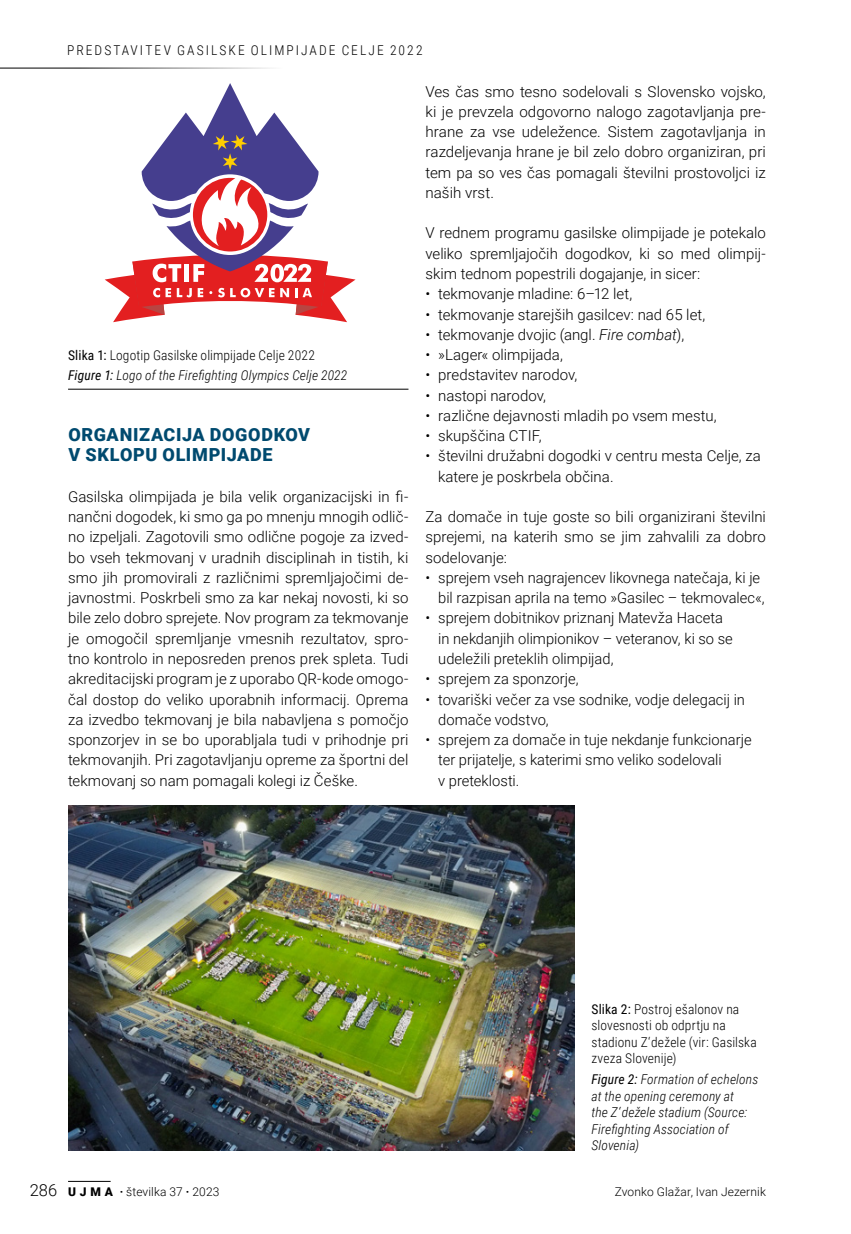
<style>
.page{position:relative;width:851px;height:1234px;background:#fff}
.page>*{position:absolute;margin:0;border:0;box-sizing:border-box;transform-origin:0 0}
._01_Naslov_Mo__12_bl{font:900 18px/20.2px "Roboto";letter-spacing:.035em;color:#004a6f}
._00_normal_10pt_SLO{font:300 15px/20.2px "Roboto";color:#000;text-align:justify}
._06_podpis_pod_sliko{font:italic 300 13.5px/16.5px "Roboto Condensed";letter-spacing:.01em;color:#000}
._06_podpis_pod_sliko-2{font:300 13.5px/16.5px "Roboto Condensed";letter-spacing:.01em;color:#000}
._06_podpis_pod_sliko-3{font:300 13.5px "Roboto Condensed";letter-spacing:.155em;color:#000}
.t1{font:300 12px "Roboto";letter-spacing:.01em;color:#000}
.s1{font-weight:400}
.s2{font-style:italic}
.s3{font-size:16.5px}
.s4{font-weight:900}
.s5{font-weight:700}
</style>
<div class="page">
<svg style="left:105px;top:83px;width:250px;height:239px"></svg>
<hr style="left:68px;top:389px;width:340px;height:1px;background:#000">
<img style="left:68px;top:805px;width:506px;height:344px">
<hr style="left:0;top:68px;width:285px;height:1px;background:#000">
<hr style="left:68px;top:1180px;width:43px;height:1px;background:#000">
<p class="_06_podpis_pod_sliko-3" style="left:67px;top:41px;width:357px">PREDSTAVITEV GASILSKE OLIMPIJADE CELJE 2022</p>
<p class="_06_podpis_pod_sliko-2" style="left:68px;top:346px;width:248px"><span class="s1">Slika 1:</span> Logotip Gasilske olimpijade Celje 2022</p>
<p class="_06_podpis_pod_sliko" style="left:68px;top:366px;width:280px"><span class="s1">Figure 1:</span> Logo of the Firefighting Olympics Celje 2022</p>
<p class="_01_Naslov_Mo__12_bl" style="left:68px;top:424px;width:243px">ORGANIZACIJA DOGODKOV<br>V SKLOPU OLIMPIJADE</p>
<p class="_00_normal_10pt_SLO" style="left:68px;top:486px;width:342px">Gasilska olimpijada je bila velik organizacijski in fi&shy;nančni dogodek, ki smo ga po mnenju mnogih odlič&shy;no izpeljali. Zagotovili smo odlične pogoje za izved&shy;bo vseh tekmovanj v uradnih disciplinah in tistih, ki smo jih promovirali z različnimi spremljajočimi de&shy;javnostmi. Poskrbeli smo za kar nekaj novosti, ki so bile zelo dobro sprejete. Nov program za tekmovanje je omogočil spremljanje vmesnih rezultatov, spro&shy;tno kontrolo in neposreden prenos prek spleta. Tudi akreditacijski program je z uporabo QR-kode omogo&shy;čal dostop do veliko uporabnih informacij. Oprema za izvedbo tekmovanj je bila nabavljena s pomočjo sponzorjev in se bo uporabljala tudi v prihodnje pri tekmovanjih. Pri zagotavljanju opreme za športni del tekmovanj so nam pomagali kolegi iz Češke.</p>
<p class="_00_normal_10pt_SLO" style="left:425px;top:81px;width:342px">Ves čas smo tesno sodelovali s Slovensko vojsko, ki je prevzela odgovorno nalogo zagotavljanja pre&shy;hrane za vse udeležence. Sistem zagotavljanja in razdeljevanja hrane je bil zelo dobro organiziran, pri tem pa so ves čas pomagali številni prostovoljci iz naših vrst.</p>
<p class="_00_normal_10pt_SLO" style="left:425px;top:222px;width:342px">V rednem programu gasilske olimpijade je potekalo veliko spremljajočih dogodkov, ki so med olimpij&shy;skim tednom popestrili dogajanje, in sicer:</p>
<p class="_00_normal_10pt_SLO" style="left:425px;top:283px;width:208px">• tekmovanje mladine: 6–12 let,</p>
<p class="_00_normal_10pt_SLO" style="left:425px;top:303px;width:281px">• tekmovanje starejših gasilcev: nad 65 let,</p>
<p class="_00_normal_10pt_SLO" style="left:425px;top:324px;width:260px">• tekmovanje dvojic (angl. <span class="s2">Fire combat</span>),</p>
<p class="_00_normal_10pt_SLO" style="left:425px;top:344px;width:139px">• »Lager« olimpijada,</p>
<p class="_00_normal_10pt_SLO" style="left:425px;top:364px;width:153px">• predstavitev narodov,</p>
<p class="_00_normal_10pt_SLO" style="left:425px;top:384px;width:122px">• nastopi narodov,</p>
<p class="_00_normal_10pt_SLO" style="left:425px;top:405px;width:292px">• različne dejavnosti mladih po vsem mestu,</p>
<p class="_00_normal_10pt_SLO" style="left:425px;top:425px;width:118px">• skupščina CTIF,</p>
<p class="_00_normal_10pt_SLO" style="left:438px;top:445px;width:324px;text-indent:-13px">• številni družabni dogodki v centru mesta Celje, za katere je poskrbela občina.</p>
<p class="_00_normal_10pt_SLO" style="left:425px;top:506px;width:342px">Za domače in tuje goste so bili organizirani številni sprejemi, na katerih smo se jim zahvalili za dobro sodelovanje:</p>
<p class="_00_normal_10pt_SLO" style="left:425px;top:567px;width:340px;text-align:right">• sprejem vseh nagrajencev likovnega natečaja, ki je bil razpisan aprila na temo »Gasilec – tekmovalec«,</p>
<p class="_00_normal_10pt_SLO" style="left:438px;top:607px;width:296px;text-align:left;text-indent:-13px">• sprejem dobitnikov priznanj Matevža Haceta in nekdanjih olimpionikov – veteranov, ki so se udeležili preteklih olimpijad,</p>
<p class="_00_normal_10pt_SLO" style="left:425px;top:668px;width:155px">• sprejem za sponzorje,</p>
<p class="_00_normal_10pt_SLO" style="left:438px;top:688px;width:308px;text-indent:-13px">• tovariški večer za vse sodnike, vodje delegacij in domače vodstvo,</p>
<p class="_00_normal_10pt_SLO" style="left:438px;top:729px;width:315px;text-align:left;text-indent:-13px">• sprejem za domače in tuje nekdanje funkcionarje ter prijatelje, s katerimi smo veliko sodelovali<br>v preteklosti.</p>
<p class="t1" style="left:30px;top:1183px;width:191px"><span class="s3">286</span> <span class="s4">U J M A</span> <span class="s5">·</span> številka 37 <span class="s5">·</span> 2023</p>
<p class="_06_podpis_pod_sliko-2" style="left:591px;top:999px;width:167px"><span class="s1">Slika 2:</span> Postroj ešalonov na slovesnosti ob odprtju na stadionu Z‘dežele (vir: Gasilska zveza Slovenije)</p>
<p class="_06_podpis_pod_sliko" style="left:591px;top:1070px;width:168px"><span class="s1">Figure 2:</span> Formation of echelons at the opening ceremony at<br>the Z‘dežele stadium (Source:<br>Firefighting Association of<br>Slovenia)</p>
<p class="t1" style="left:614px;top:1183px;width:152px">Zvonko Glažar, Ivan Jezernik</p>
</div>
